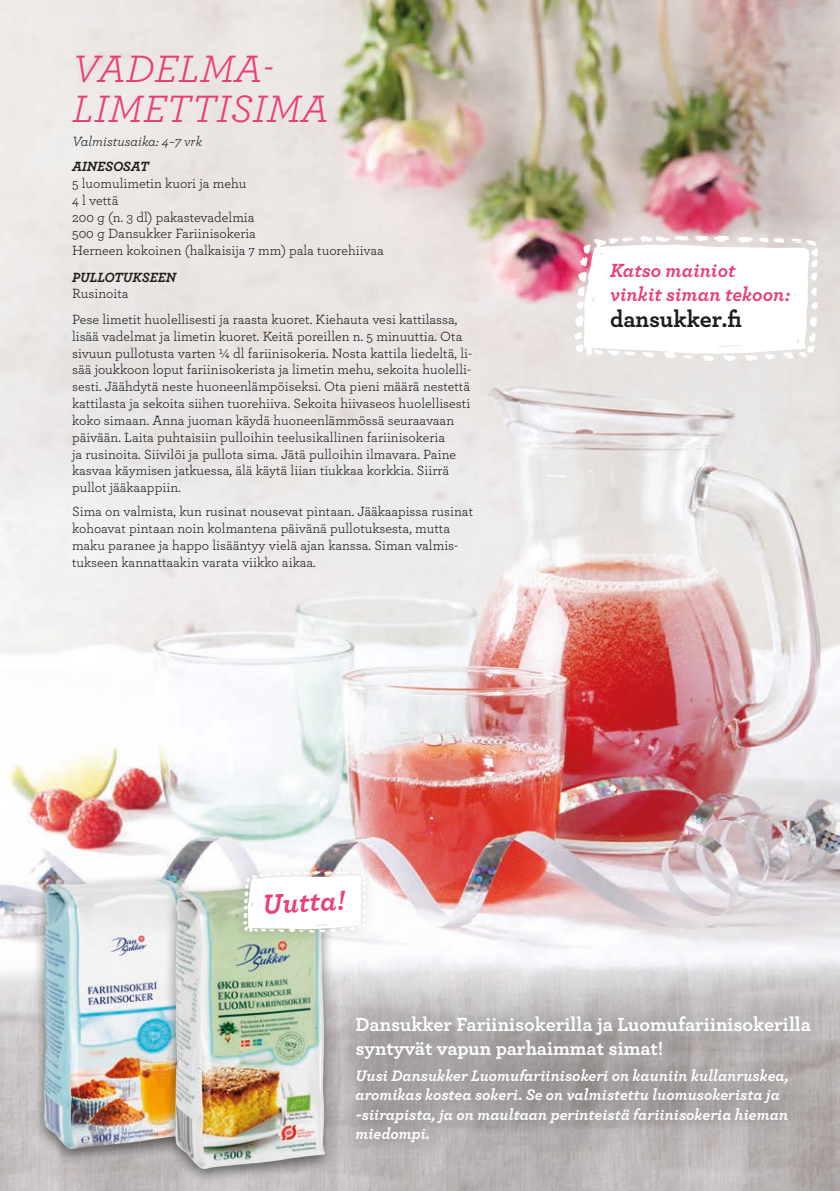
<style>
.page{position:relative;width:840px;height:1191px;background:#fff}
.page>*{position:absolute;margin:0;border:0;box-sizing:border-box;transform-origin:0 0}
.t1{font:italic 40px "Archer";color:#e93f75}
.t2{font:italic 700 28.8px "Archer";color:#e93f75}
.t3{font:700 24px "Archer";letter-spacing:-.005em;color:#1d1d1b}
.t4{font:700 20px "Archer";color:#fff}
.t5{font:italic 700 20px "Archer";color:#e93f75}
.t6{font:italic 700 16px/19.2px "Archer";color:#fff}
.t7{font:14px/16.8px "Archer";color:#1d1d1b}
.t8{font:italic 700 14px "Archer";color:#1d1d1b}
.t9{font:italic 14px "Archer";color:#1d1d1b}
</style>
<div class="page">
<img style="left:0;top:0;width:839px;height:1191px">
<div style="left:321px;top:982px;width:518px;height:193px;background:#1d1d1b;opacity:.9"></div>
<svg style="left:573px;top:234px;width:245px;height:128px"></svg>
<div style="left:33px;top:872px;width:165px;height:294px;background:#1d1d1b;opacity:.59"></div>
<img style="left:45px;top:878px;width:142px;height:270px">
<div style="left:164px;top:879px;width:172px;height:306px;background:#1d1d1b;opacity:.59"></div>
<img style="left:175px;top:885px;width:149px;height:283px">
<div style="left:232px;top:859px;width:146px;height:85px;background:#1d1d1b;opacity:.14"></div>
<svg style="left:243px;top:871px;width:123px;height:62px"></svg>
<p class="t1" style="left:72px;top:40px;width:202px">VADELMA-</p>
<p class="t1" style="left:72px;top:80px;width:258px">LIMETTISIMA</p>
<p class="t9" style="left:72px;top:131px;width:131px">Valmistusaika: 4−7 vrk</p>
<p class="t8" style="left:72px;top:155px;width:78px">AINESOSAT</p>
<p class="t7" style="left:72px;top:174px;width:176px">5 luomulimetin kuori ja mehu</p>
<p class="t7" style="left:72px;top:191px;width:48px">4 l vettä</p>
<p class="t7" style="left:72px;top:208px;width:184px">200 g (n. 3 dl) pakastevadelmia</p>
<p class="t7" style="left:72px;top:225px;width:185px">500 g Dansukker Fariinisokeria</p>
<p class="t7" style="left:72px;top:241px;width:313px">Herneen kokoinen (halkaisija 7 mm) pala tuorehiivaa</p>
<p class="t8" style="left:72px;top:266px;width:105px">PULLOTUKSEEN</p>
<p class="t7" style="left:72px;top:285px;width:58px">Rusinoita</p>
<p class="t7" style="left:72px;top:310px;width:401px">Pese limetit huolellisesti ja raasta kuoret. Kiehauta vesi kattilassa, lisää vadelmat ja limetin kuoret. Keitä poreillen n. 5 minuuttia. Ota sivuun pullotusta varten ¼ dl fariinisokeria. Nosta kattila liedeltä, li&shy;sää joukkoon loput fariinisokerista ja limetin mehu, sekoita huolelli&shy;sesti. Jäähdytä neste huoneenlämpöiseksi. Ota pieni määrä nestettä kattilasta ja sekoita siihen tuorehiiva. Sekoita hiivaseos huolellisesti koko simaan. Anna juoman käydä huoneenlämmössä seuraavaan päivään. Laita puhtaisiin pulloihin teelusikallinen fariinisokeria<br>ja rusinoita. Siivilöi ja pullota sima. Jätä pulloihin ilmavara. Paine kasvaa käymisen jatkuessa, älä käytä liian tiukkaa korkkia. Siirrä pullot jääkaappiin.</p>
<p class="t7" style="left:72px;top:502px;width:402px">Sima on valmista, kun rusinat nousevat pintaan. Jääkaapissa rusinat kohoavat pintaan noin kolmantena päivänä pullotuksesta, mutta maku paranee ja happo lisääntyy vielä ajan kanssa. Siman valmis&shy;tukseen kannattaakin varata viikko aikaa.</p>
<p class="t2" style="left:261px;top:881px;width:84px;rotate:-3deg">Uutta!</p>
<p class="t5" style="left:609px;top:255px;width:127px">Katso mainiot</p>
<p class="t5" style="left:609px;top:279px;width:182px">vinkit siman tekoon:</p>
<p class="t3" style="left:609px;top:300px;width:134px">dansukker.fi</p>
<p class="t4" style="left:355px;top:1008px;width:456px">Dansukker Fariinisokerilla ja Luomufariinisokerilla</p>
<p class="t4" style="left:355px;top:1032px;width:309px">syntyvät vapun parhaimmat simat!</p>
<p class="t6" style="left:355px;top:1065px;width:435px">Uusi Dansukker Luomufariinisokeri on kauniin kullanruskea, aromikas kostea sokeri. Se on valmistettu luomusokerista ja -siirapista, ja on maultaan perinteistä fariinisokeria hieman miedompi.</p>
</div>
